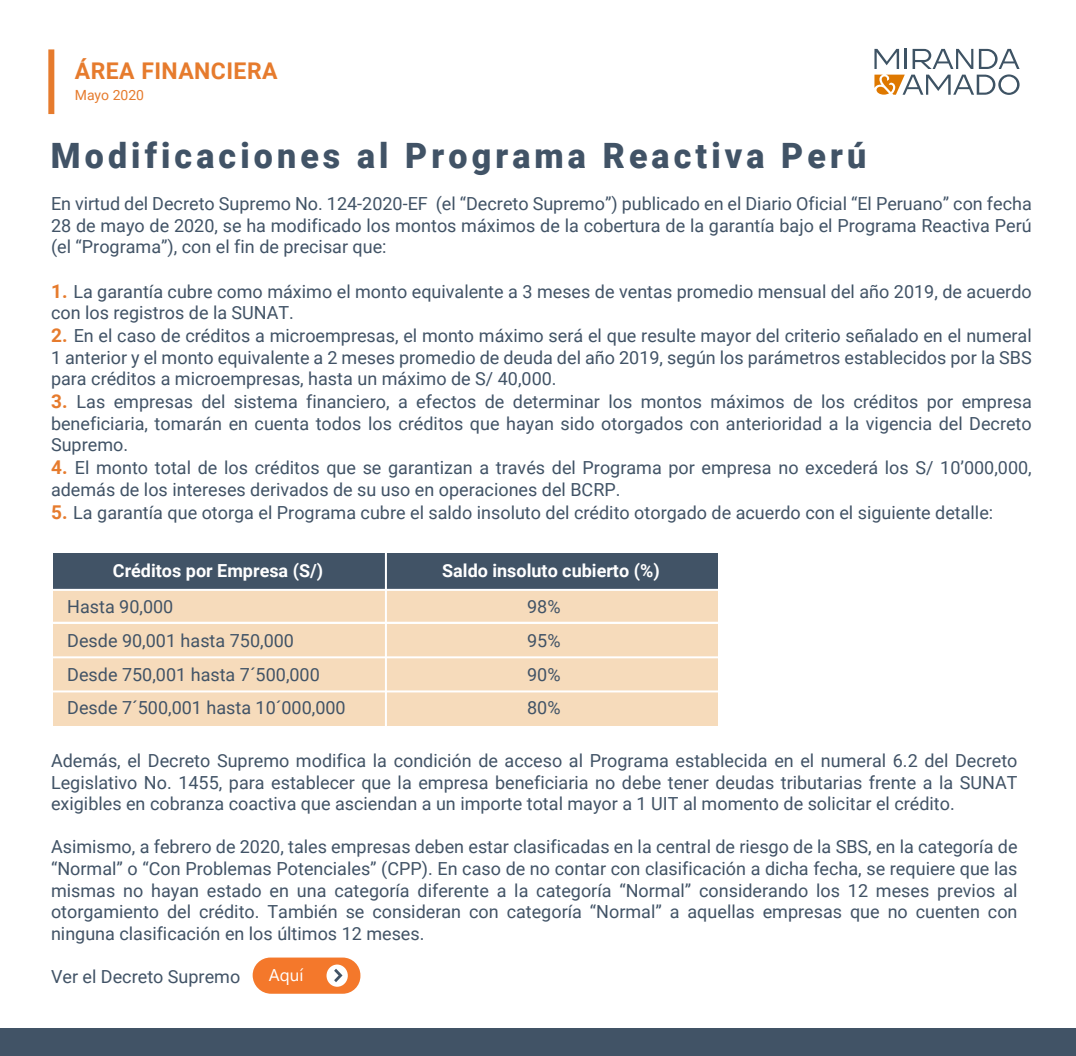
<style>
.page{position:relative;width:1076px;height:1056px;background:#fff}
.page>*{position:absolute;margin:0;border:0;box-sizing:border-box;transform-origin:0 0}
.t1{font:900 34.9px "Roboto";letter-spacing:.12em;color:#415366}
.t2{font:700 23px "Roboto";letter-spacing:.02em;color:#e67b2d}
.t3{font:18px/21.6px "Roboto";color:#415366;text-align:justify}
.t4{font:700 18px "Roboto";color:#fff}
.t5{font:17px "Segoe UI";color:#fff}
.t6{font:14px "Roboto";color:#e67b2d}
.s1{font-weight:700;font-size:19px;color:#e67b2d}
</style>
<div class="page">
<div style="left:48px;top:49px;width:6px;height:65px;background:#e67b2d"></div>
<svg style="left:874px;top:49px;width:145px;height:46px"></svg>
<div style="left:0;top:1028px;width:1076px;height:27px;background:#415366"></div>
<svg style="left:253px;top:957px;width:107px;height:36px;background:#f38d4d"></svg>
<div style="left:53px;top:553px;width:665px;height:36px;background:#415366"></div>
<div style="left:53px;top:590px;width:665px;height:135px;background:#f6dbbb"></div>
<hr style="left:385px;top:549px;width:2px;height:180px;background:#fff">
<hr style="left:51px;top:621px;width:721px;height:2px;background:#fff">
<hr style="left:51px;top:589px;width:721px;height:2px;background:#fff">
<hr style="left:51px;top:656px;width:721px;height:2px;background:#fff">
<hr style="left:51px;top:690px;width:721px;height:2px;background:#fff">
<p class="t2" style="left:75px;top:54px;width:204px">ÁREA FINANCIERA</p>
<p class="t6" style="left:75px;top:85px;width:71px">Mayo 2020</p>
<h1 class="t1" style="left:51px;top:131px;width:817px">Modificaciones al Programa Reactiva Perú</h1>
<p class="t3" style="left:51px;top:192px;width:982px">En virtud del Decreto Supremo No. 124-2020-EF (el “Decreto Supremo”) publicado en el Diario Oficial “El Peruano” con fecha 28 de mayo de 2020, se ha modificado los montos máximos de la cobertura de la garantía bajo el Programa Reactiva Perú (el “Programa”), con el fin de precisar que:</p>
<p class="t3" style="left:51px;top:280px;width:982px"><span class="s1">1.</span> La garantía cubre como máximo el monto equivalente a 3 meses de ventas promedio mensual del año 2019, de acuerdo con los registros de la SUNAT.</p>
<p class="t3" style="left:51px;top:324px;width:982px"><span class="s1">2.</span> En el caso de créditos a microempresas, el monto máximo será el que resulte mayor del criterio señalado en el numeral 1 anterior y el monto equivalente a 2 meses promedio de deuda del año 2019, según los parámetros establecidos por la SBS para créditos a microempresas, hasta un máximo de S/ 40,000.</p>
<p class="t3" style="left:51px;top:390px;width:982px"><span class="s1">3.</span> Las empresas del sistema financiero, a efectos de determinar los montos máximos de los créditos por empresa beneficiaria, tomarán en cuenta todos los créditos que hayan sido otorgados con anterioridad a la vigencia del Decreto Supremo.</p>
<p class="t3" style="left:51px;top:456px;width:982px"><span class="s1">4.</span> El monto total de los créditos que se garantizan a través del Programa por empresa no excederá los S/ 10’000,000, además de los intereses derivados de su uso en operaciones del BCRP.</p>
<p class="t3" style="left:51px;top:501px;width:944px"><span class="s1">5.</span> La garantía que otorga el Programa cubre el saldo insoluto del crédito otorgado de acuerdo con el siguiente detalle:</p>
<p class="t4" style="left:113px;top:558px;width:212px">Créditos por Empresa (S/)</p>
<p class="t4" style="left:442px;top:558px;width:219px">Saldo insoluto cubierto (%)</p>
<p class="t3" style="left:67px;top:589px;width:280px;line-height:33.6px;text-align:left">Hasta 90,000<br>Desde 90,001 hasta 750,000<br>Desde 750,001 hasta 7´500,000<br>Desde 7´500,001 hasta 10´000,000</p>
<p class="t3" style="left:527px;top:589px;width:35px;line-height:33.6px">98% 95% 90% 80%</p>
<p class="t3" style="left:51px;top:749px;width:968px">Además, el Decreto Supremo modifica la condición de acceso al Programa establecida en el numeral 6.2 del Decreto Legislativo No. 1455, para establecer que la empresa beneficiaria no debe tener deudas tributarias frente a la SUNAT exigibles en cobranza coactiva que asciendan a un importe total mayor a 1 UIT al momento de solicitar el crédito.</p>
<p class="t3" style="left:51px;top:835px;width:968px">Asimismo, a febrero de 2020, tales empresas deben estar clasificadas en la central de riesgo de la SBS, en la categoría de “Normal” o “Con Problemas Potenciales” (CPP). En caso de no contar con clasificación a dicha fecha, se requiere que las mismas no hayan estado en una categoría diferente a la categoría “Normal” considerando los 12 meses previos al otorgamiento del crédito. También se consideran con categoría “Normal” a aquellas empresas que no cuenten con ninguna clasificación en los últimos 12 meses.</p>
<p class="t3" style="left:51px;top:965px;width:191px">Ver el Decreto Supremo</p>
<p class="t5" style="left:269px;top:959px;width:36px">Aquí</p>
</div>
